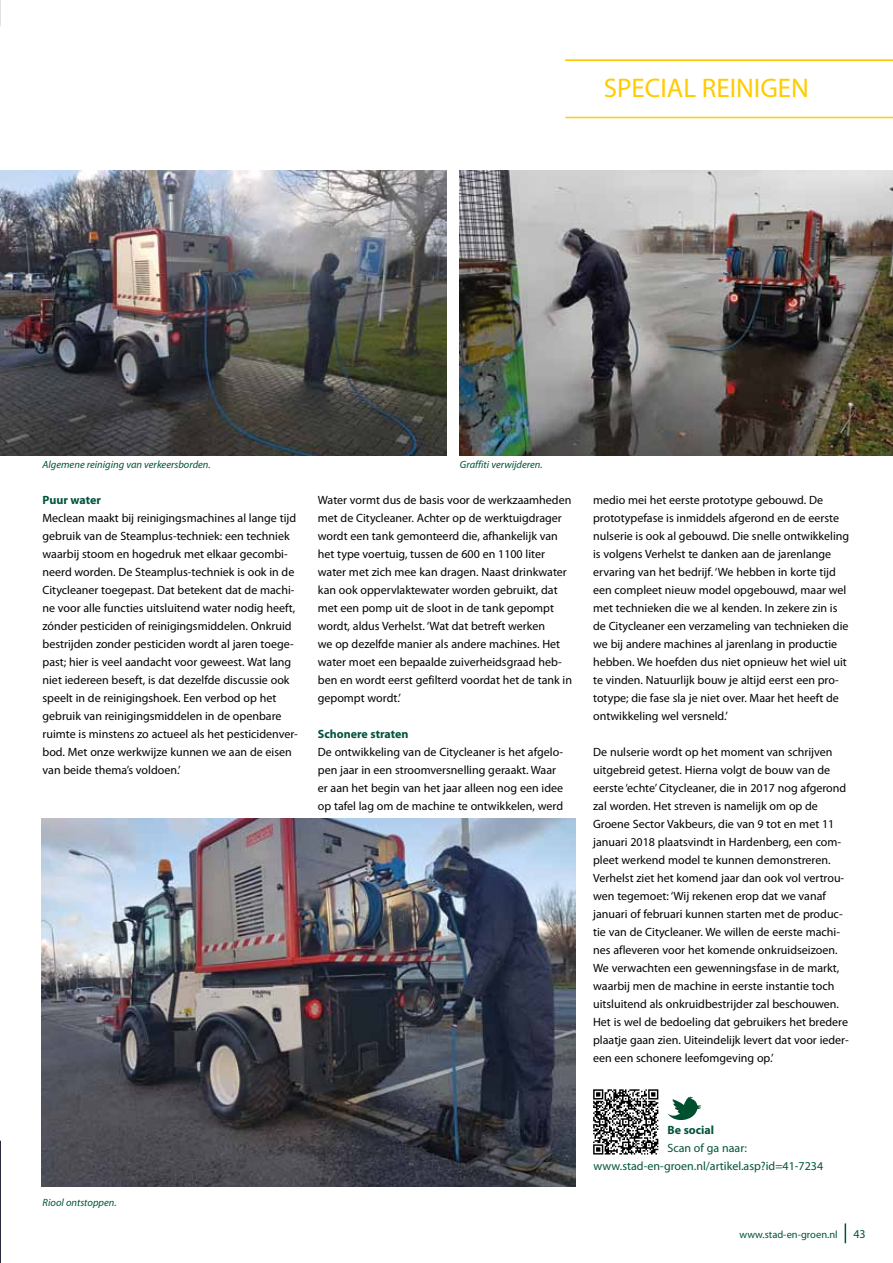
<style>
.page{position:relative;width:893px;height:1263px;background:#fff}
.page>*{position:absolute;margin:0;border:0;box-sizing:border-box;transform-origin:0 0}
.t1{font:27px "Myriad Pro";color:#fc0}
.t2{font:12px/18px "Myriad Pro";color:#000}
.t3{font:12px/18px "Myriad Pro";color:#00533d;text-align:center}
.t4{font:700 12px "Myriad Pro";color:#00533d}
.t5{font:italic 10.5px "Myriad Pro";color:#00533d}
.t6{font:10.5px "Myriad Pro";color:#00533d}
</style>
<div class="page">
<svg style="left:845px;top:1223px;width:1px;height:20px"></svg>
<hr style="left:565px;top:117px;width:328px;height:1px;background:#fc0">
<hr style="left:565px;top:60px;width:328px;height:1px;background:#fc0">
<img style="left:1px;top:170px;width:445px;height:285px">
<img style="left:460px;top:170px;width:433px;height:285px">
<img style="left:42px;top:819px;width:533px;height:367px">
<svg style="left:0;top:1140px;width:1px;height:68px"></svg>
<hr style="left:0;top:1208px;width:1px;height:55px;background:#272a3d">
<svg style="left:0;top:0;width:1px;height:26px"></svg>
<svg style="left:593px;top:1089px;width:65px;height:65px"></svg>
<svg style="left:667px;top:1096px;width:34px;height:24px"></svg>
<h1 class="t1" style="left:604px;top:71px;width:207px">SPECIAL REINIGEN</h1>
<p class="t5" style="left:43px;top:458px;width:170px">Algemene reiniging van verkeersborden.</p>
<p class="t4" style="left:43px;top:492px;width:60px">Puur water</p>
<p class="t2" style="left:43px;top:509px;width:257px">Meclean maakt bij reinigingsmachines al lange tijd gebruik van de Steamplus-techniek: een techniek waarbij stoom en hogedruk met elkaar gecombi&shy;neerd worden. De Steamplus-techniek is ook in de Citycleaner toegepast. Dat betekent dat de machi&shy;ne voor alle functies uitsluitend water nodig heeft, zónder pesticiden of reinigingsmiddelen. Onkruid bestrijden zonder pesticiden wordt al jaren toege&shy;past; hier is veel aandacht voor geweest. Wat lang niet iedereen beseft, is dat dezelfde discussie ook speelt in de reinigingshoek. Een verbod op het gebruik van reinigingsmiddelen in de openbare ruimte is minstens zo actueel als het pesticidenver&shy;bod. Met onze werkwijze kunnen we aan de eisen van beide thema’s voldoen.’</p>
<p class="t5" style="left:460px;top:458px;width:84px">Graffiti verwijderen.</p>
<p class="t2" style="left:318px;top:491px;width:256px">Water vormt dus de basis voor de werkzaamheden met de Citycleaner. Achter op de werktuigdrager wordt een tank gemonteerd die, afhankelijk van het type voertuig, tussen de 600 en 1100 liter water met zich mee kan dragen. Naast drinkwater kan ook oppervlaktewater worden gebruikt, dat met een pomp uit de sloot in de tank gepompt wordt, aldus Verhelst. ‘Wat dat betreft werken<br>we op dezelfde manier als andere machines. Het water moet een bepaalde zuiverheidsgraad heb&shy;ben en wordt eerst gefilterd voordat het de tank in gepompt wordt.’</p>
<p class="t4" style="left:318px;top:726px;width:92px">Schonere straten</p>
<p class="t2" style="left:318px;top:743px;width:247px">De ontwikkeling van de Citycleaner is het afgelo&shy;pen jaar in een stroomversnelling geraakt. Waar er aan het begin van het jaar alleen nog een idee op tafel lag om de machine te ontwikkelen, werd</p>
<p class="t2" style="left:593px;top:491px;width:258px">medio mei het eerste prototype gebouwd. De prototypefase is inmiddels afgerond en de eerste nulserie is ook al gebouwd. Die snelle ontwikkeling is volgens Verhelst te danken aan de jarenlange ervaring van het bedrijf. ‘We hebben in korte tijd een compleet nieuw model opgebouwd, maar wel met technieken die we al kenden. In zekere zin is de Citycleaner een verzameling van technieken die we bij andere machines al jarenlang in productie hebben. We hoefden dus niet opnieuw het wiel uit te vinden. Natuurlijk bouw je altijd eerst een pro&shy;totype; die fase sla je niet over. Maar het heeft de ontwikkeling wel versneld.’</p>
<p class="t2" style="left:593px;top:743px;width:257px">De nulserie wordt op het moment van schrijven uitgebreid getest. Hierna volgt de bouw van de eerste ‘echte’ Citycleaner, die in 2017 nog afgerond zal worden. Het streven is namelijk om op de Groene Sector Vakbeurs, die van 9 tot en met 11 januari 2018 plaatsvindt in Hardenberg, een com&shy;pleet werkend model te kunnen demonstreren.<br>Verhelst ziet het komend jaar dan ook vol vertrou&shy;wen tegemoet: ‘Wij rekenen erop dat we vanaf januari of februari kunnen starten met de produc&shy;tie van de Citycleaner. We willen de eerste machi&shy;nes afleveren voor het komende onkruidseizoen.<br>We verwachten een gewenningsfase in de markt, waarbij men de machine in eerste instantie toch uitsluitend als onkruidbestrijder zal beschouwen.<br>Het is wel de bedoeling dat gebruikers het bredere plaatje gaan zien. Uiteindelijk levert dat voor ieder&shy;een een schonere leefomgeving op.’</p>
<p class="t5" style="left:43px;top:1196px;width:76px">Riool ontstoppen.</p>
<p class="t4" style="left:667px;top:1122px;width:48px">Be social</p>
<p class="t3" style="left:594px;top:1139px;width:231px">Scan of ga naar: www.stad-en-groen.nl/artikel.asp?id=41-7234</p>
<p class="t6" style="left:739px;top:1228px;width:100px">www.stad-en-groen.nl</p>
<p class="t3" style="left:853px;top:1224px;width:14px">43</p>
</div>
